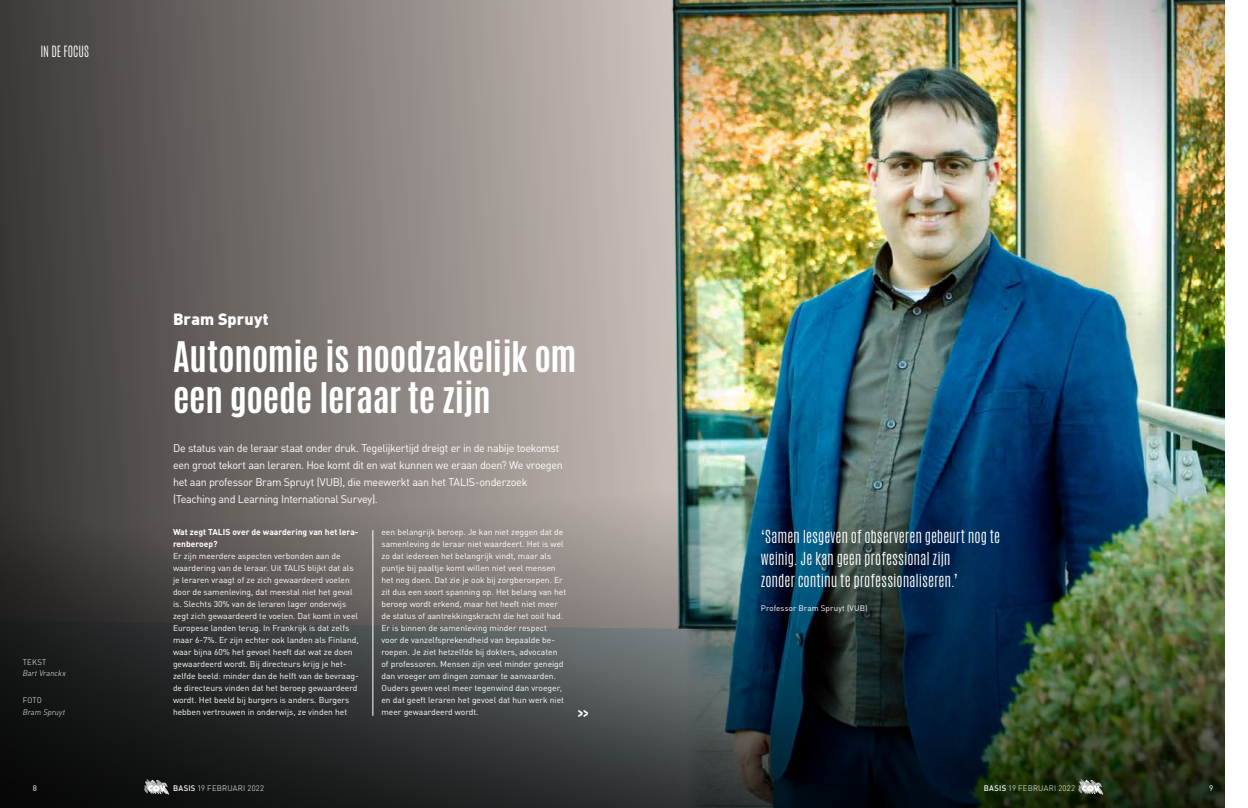
<style>
.page{position:relative;width:1248px;height:808px;background:#fff}
.page>*{position:absolute;margin:0;border:0;box-sizing:border-box;transform-origin:0 0}
.t1{font:700 35.2px/40.9px "Antonio";letter-spacing:-.01em;color:#fff}
.t2{font:900 16.1px "DINOT";letter-spacing:.005em;color:#fff}
.t3{font:300 15px/22px "Antonio";letter-spacing:-.005em;color:#fff}
.t4{font:700 15px "Antonio";color:#fff}
.t5{font:300 13px "Antonio";color:#fff;scale:.96 1}
.t6{font:11px/17px "DINOT";letter-spacing:-.03em;color:#fff}
.t7{font:8.5px/12px "DINOT";color:#fff}
.t8{font:700 8.5px/12px "DINOT";color:#fff}
.t9{font:300 8px "DINOT";letter-spacing:.03em;color:#fff;scale:.96 1}
.t10{font:8px "DINOT";letter-spacing:.015em;color:#fff}
.t11{font:italic 300 8px "DINOT";letter-spacing:.015em;color:#fff;scale:.96 1}
.s1{font-weight:500}
</style>
<div class="page">
<img style="left:832px;top:0;width:393px;height:302px">
<img style="left:832px;top:302px;width:393px;height:506px">
<img style="left:0;top:0;width:832px;height:808px">
<hr style="left:372px;top:530px;width:1px;height:186px;background:#fff">
<svg style="left:1078px;top:778px;width:25px;height:17px"></svg>
<svg style="left:144px;top:778px;width:25px;height:17px"></svg>
<h3 class="t5" style="left:40px;top:43px;width:52px">IN DE FOCUS</h3>
<p class="t9" style="left:23px;top:657px;width:26px">TEKST</p>
<p class="t11" style="left:23px;top:668px;width:46px">Bart Vranckx</p>
<p class="t9" style="left:23px;top:695px;width:21px">FOTO</p>
<p class="t11" style="left:23px;top:707px;width:46px">Bram Spruyt</p>
<h2 class="t2" style="left:173px;top:309px;width:97px">Bram Spruyt</h2>
<h1 class="t1" style="left:173px;top:337px;width:405px">Autonomie is noodzakelijk om een goede leraar te zijn</h1>
<p class="t6" style="left:173px;top:439px;width:391px">De status van de leraar staat onder druk. Tegelijkertijd dreigt er in de nabije toekomst een groot tekort aan leraren. Hoe komt dit en wat kunnen we eraan doen? We vroegen het aan professor Bram Spruyt (VUB), die meewerkt aan het TALIS-onderzoek (Teaching and Learning International Survey).</p>
<p class="t8" style="left:173px;top:526px;width:187px">Wat zegt TALIS over de waardering van het lera&shy;renberoep?</p>
<p class="t7" style="left:173px;top:550px;width:187px">Er zijn meerdere aspecten verbonden aan de waardering van de leraar. Uit TALIS blijkt dat als je leraren vraagt of ze zich gewaardeerd voelen door de samenleving, dat meestal niet het geval is. Slechts 30% van de leraren lager onderwijs zegt zich gewaardeerd te voelen. Dat komt in veel Europese landen terug. In Frankrijk is dat zelfs maar 6-7%. Er zijn echter ook landen als Finland, waar bijna 60% het gevoel heeft dat wat ze doen gewaardeerd wordt. Bij directeurs krijg je het&shy;zelfde beeld: minder dan de helft van de bevraag&shy;de directeurs vinden dat het beroep gewaardeerd wordt. Het beeld bij burgers is anders. Burgers hebben vertrouwen in onderwijs, ze vinden het</p>
<p class="t7" style="left:381px;top:526px;width:186px">een belangrijk beroep. Je kan niet zeggen dat de samenleving de leraar niet waardeert. Het is wel zo dat iedereen het belangrijk vindt, maar als puntje bij paaltje komt willen niet veel mensen het nog doen. Dat zie je ook bij zorgberoepen. Er zit dus een soort spanning op. Het belang van het beroep wordt erkend, maar het heeft niet meer de status of aantrekkingskracht die het ooit had.<br>Er is binnen de samenleving minder respect<br>voor de vanzelfsprekendheid van bepaalde be&shy;roepen. Je ziet hetzelfde bij dokters, advocaten of professoren. Mensen zijn veel minder geneigd dan vroeger om dingen zomaar te aanvaarden.<br>Ouders geven veel meer tegenwind dan vroeger, en dat geeft leraren het gevoel dat hun werk niet meer gewaardeerd wordt.</p>
<h3 class="t4" style="left:577px;top:701px;width:12px">&gt;&gt;</h3>
<h3 class="t3" style="left:760px;top:526px;width:241px">‘Samen lesgeven of observeren gebeurt nog te weinig. Je kan geen professional zijn<br>zonder continu te professionaliseren.’</h3>
<p class="t10" style="left:760px;top:603px;width:108px">Professor Bram Spruyt (VUB)</p>
<p class="t10" style="left:33px;top:783px;width:6px">8</p>
<p class="t10" style="left:1209px;top:783px;width:6px">9</p>
<p class="t9" style="left:173px;top:784px;width:96px"><span class="s1">BASIS</span> 19 FEBRUARI 2022</p>
<p class="t9" style="left:983px;top:784px;width:96px"><span class="s1">BASIS</span> 19 FEBRUARI 2022</p>
</div>
